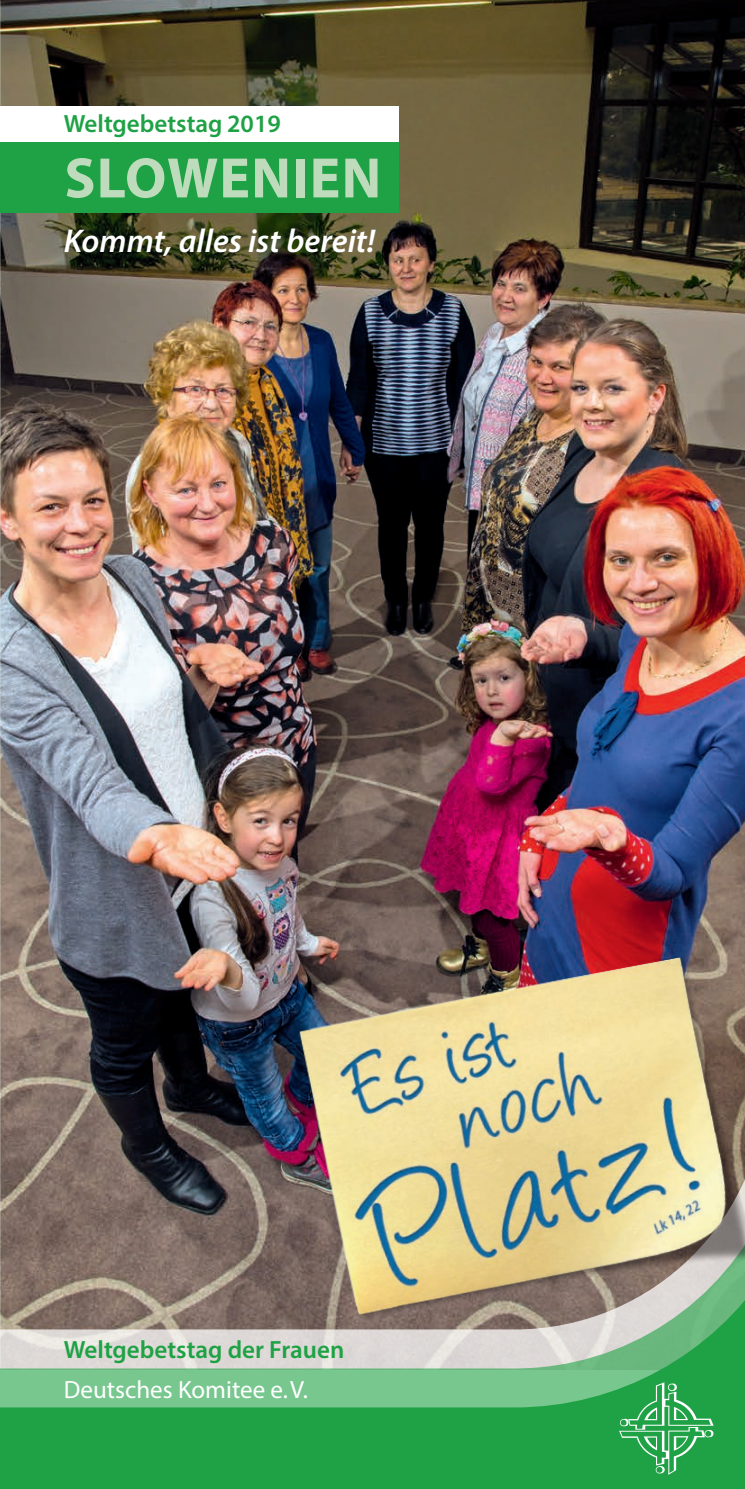
<style>
.page{position:relative;width:745px;height:1489px;background:#fff}
.page>*{position:absolute;margin:0;border:0;box-sizing:border-box;transform-origin:0 0}
.t1{font:700 57.5px "Myriad Pro";letter-spacing:.02em;color:#bedcbb}
.t2{font:italic 600 33px "Myriad Pro";color:#fff}
.t3{font:600 25px "Myriad Pro";color:#1fa245}
.t4{font:25px "Myriad Pro";color:#fff}
</style>
<div class="page">
<img style="left:0;top:0;width:744px;height:1077px">
<div style="left:0;top:106px;width:398px;height:36px;background:#fff"></div>
<div style="left:0;top:142px;width:398px;height:71px;background:#1fa245"></div>
<svg style="left:0;top:1077px;width:288px;height:129px;background:#5b5454"></svg>
<svg style="left:0;top:1206px;width:288px;height:65px;background:#7e6c64"></svg>
<svg style="left:0;top:1271px;width:744px;height:217px;background:#61ad73"></svg>
<img style="left:618px;top:1381px;width:95px;height:93px">
<img style="left:288px;top:953px;width:456px;height:385px">
<p class="t3" style="left:64px;top:108px;width:218px">Weltgebetstag 2019</p>
<h1 class="t1" style="left:64px;top:140px;width:318px">SLOWENIEN</h1>
<h2 class="t2" style="left:64px;top:220px;width:313px">Kommt, alles ist bereit!</h2>
<p class="t3" style="left:64px;top:1333px;width:282px">Weltgebetstag der Frauen</p>
<p class="t4" style="left:64px;top:1373px;width:245px">Deutsches Komitee e.V.</p>
</div>
